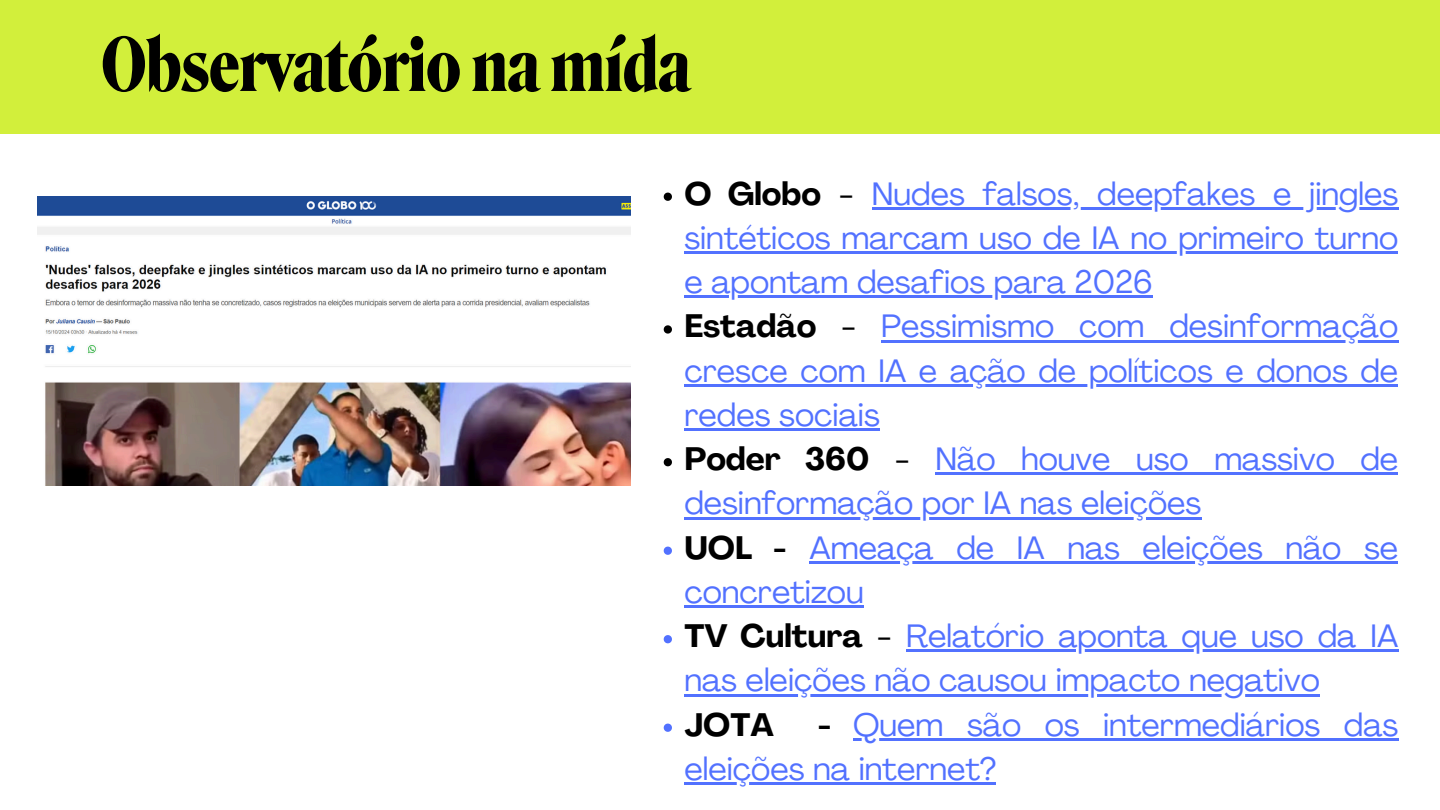
<style>
.page{position:relative;width:1440px;height:810px;background:#fff}
.page>*{position:absolute;margin:0;border:0;box-sizing:border-box;transform-origin:0 0}
.t1{font:700 72px "Roslindale Display Condensed";color:#000}
.t2{font:32px/44.2px "Agrandir";color:#5271ff}
.t3{font:700 32px "Agrandir";color:#000}
.s1{font-weight:400}
.s2{font-weight:700;color:#000}
.s3{color:#000}
</style>
<div class="page">
<div style="left:0;top:0;width:1440px;height:134px;background:#d2ef3b"></div>
<img style="left:38px;top:197px;width:592px;height:288px">
<svg style="left:664px;top:193px;width:8px;height:8px"></svg>
<hr style="left:872px;top:207px;width:526px;height:3px;background:#5271ff">
<hr style="left:684px;top:251px;width:714px;height:3px;background:#5271ff">
<hr style="left:684px;top:295px;width:469px;height:3px;background:#5271ff">
<svg style="left:664px;top:325px;width:8px;height:9px"></svg>
<hr style="left:881px;top:340px;width:517px;height:3px;background:#5271ff">
<hr style="left:684px;top:384px;width:714px;height:3px;background:#5271ff">
<hr style="left:684px;top:428px;width:196px;height:3px;background:#5271ff">
<svg style="left:664px;top:458px;width:8px;height:8px"></svg>
<hr style="left:936px;top:472px;width:462px;height:3px;background:#5271ff">
<hr style="left:684px;top:517px;width:517px;height:3px;background:#5271ff">
<svg style="left:664px;top:547px;width:8px;height:8px"></svg>
<hr style="left:809px;top:561px;width:589px;height:3px;background:#5271ff">
<hr style="left:684px;top:605px;width:180px;height:3px;background:#5271ff">
<svg style="left:664px;top:635px;width:8px;height:8px"></svg>
<hr style="left:906px;top:649px;width:492px;height:3px;background:#5271ff">
<hr style="left:684px;top:694px;width:636px;height:3px;background:#5271ff">
<svg style="left:664px;top:724px;width:8px;height:8px"></svg>
<hr style="left:853px;top:738px;width:545px;height:3px;background:#5271ff">
<hr style="left:684px;top:782px;width:312px;height:3px;background:#5271ff">
<h1 class="t1" style="left:101px;top:23px;width:591px">Observatório namída</h1>
<p class="t3" style="left:684px;top:181px;width:171px">O Globo <span class="s1">-</span></p>
<p class="t2" style="left:872px;top:174px;width:528px">Nudes falsos, deepfakes e jingles</p>
<p class="t2" style="left:684px;top:219px;width:715px">sintéticos marcam uso de IA no primeiro turno</p>
<p class="t2" style="left:684px;top:263px;width:470px">e apontam desafios para 2026<br><span class="s2">Estadão</span> <span class="s3">-</span></p>
<p class="t2" style="left:881px;top:307px;width:519px">Pessimismo com desinformação</p>
<p class="t2" style="left:684px;top:351px;width:715px">cresce com IA e ação de políticos e donos de redes sociais<br><span class="s2">Poder 360</span> <span class="s3">-</span> Não houve uso massivo de</p>
<p class="t2" style="left:684px;top:484px;width:519px">desinformação por IA nas eleições<br><span class="s2">UOL -</span></p>
<p class="t2" style="left:684px;top:528px;width:715px;text-indent:125px">Ameaça de IA nas eleições não se concretizou<br><span class="s2">TV Cultura</span> <span class="s3">-</span> Relatório aponta que uso da IA nas eleições não causou impacto negativo</p>
<p class="t3" style="left:684px;top:712px;width:91px">JOTA</p>
<p class="t2" style="left:684px;top:705px;width:715px;text-indent:133px"><span class="s2">-</span> Quem são os intermediários das eleições na internet?</p>
</div>
